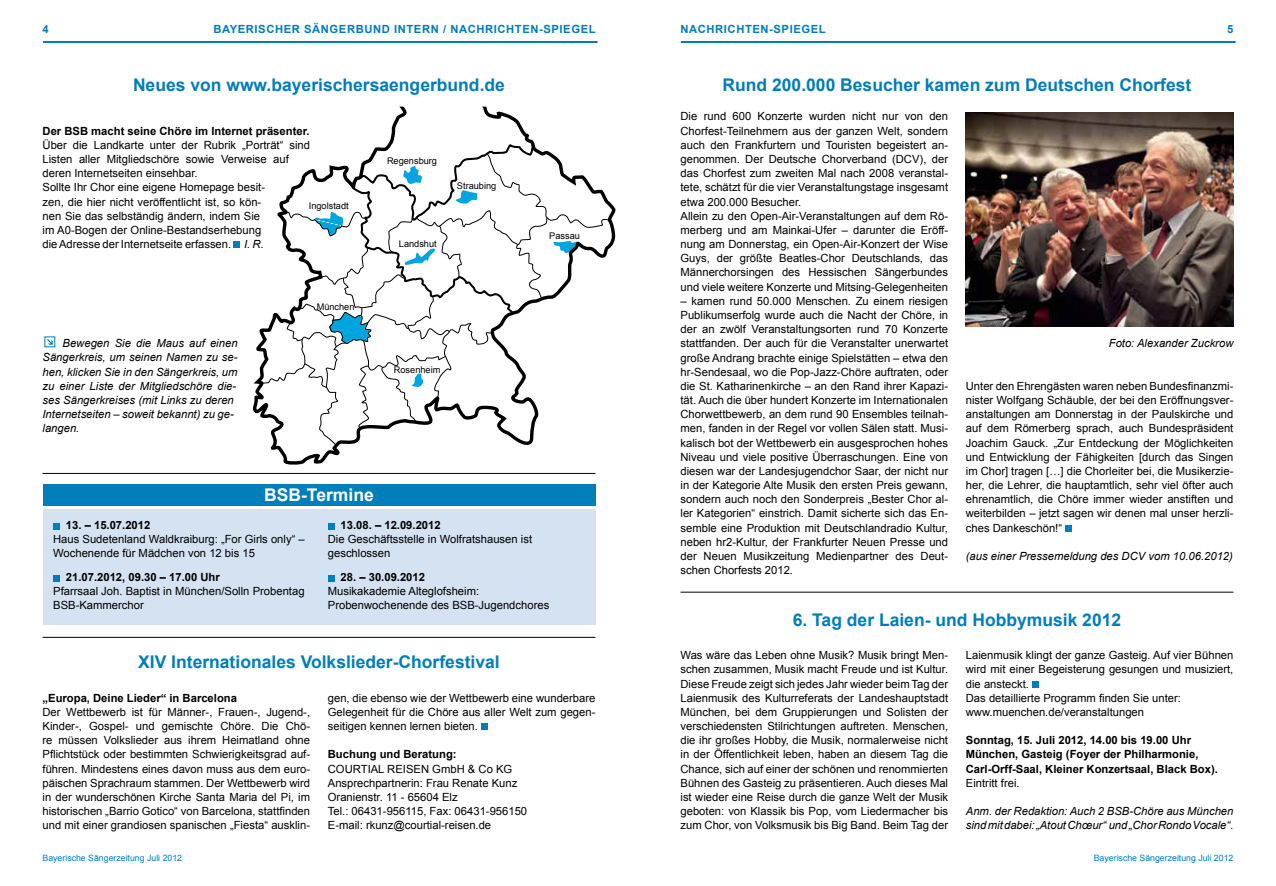
<style>
.page{position:relative;width:1276px;height:886px;background:#fff}
.page>*{position:absolute;margin:0;border:0;box-sizing:border-box;transform-origin:0 0}
.t1{font:700 17.5px "Arial";color:#007eb9}
.t2{font:700 17.5px "Arial";color:#fff}
.t3{font:11.25px/14.1px "Arial";color:#000}
.t4{font:italic 11.25px/14.1px "Arial";color:#000}
.t5{font:700 11.25px/14.1px "Arial";color:#000}
.t6{font:700 11.25px "Arial";letter-spacing:.05em;color:#007eb9}
.t7{font:9.12px "Arial";color:#000}
.t8{font:8.75px "Arial";color:#007eb9}
.s1{font-style:italic}
</style>
<div class="page">
<hr style="left:44px;top:41px;width:553px;height:2px;background:#007eb9">
<hr style="left:682px;top:41px;width:552px;height:2px;background:#007eb9">
<svg style="left:1065px;top:525px;width:6px;height:6px"></svg>
<div style="left:481px;top:723px;width:6px;height:7px;background:#007eb9"></div>
<img style="left:966px;top:112px;width:267px;height:215px">
<svg style="left:1032px;top:681px;width:6px;height:6px"></svg>
<hr style="left:43px;top:637px;width:552px;height:1px;background:#000">
<hr style="left:43px;top:473px;width:552px;height:1px;background:#000">
<hr style="left:680px;top:592px;width:553px;height:1px;background:#000">
<div style="left:43px;top:485px;width:552px;height:21px;background:#007eb9"></div>
<div style="left:43px;top:509px;width:552px;height:115px;background:#d4e2f2"></div>
<div style="left:53px;top:523px;width:7px;height:6px;background:#007eb9"></div>
<div style="left:53px;top:575px;width:7px;height:6px;background:#007eb9"></div>
<svg style="left:328px;top:523px;width:6px;height:6px"></svg>
<svg style="left:328px;top:575px;width:6px;height:6px"></svg>
<div style="left:233px;top:242px;width:7px;height:6px;background:#007eb9"></div>
<svg style="left:253px;top:107px;width:363px;height:358px"></svg>
<svg style="left:261px;top:123px;width:349px;height:323px"></svg>
<svg style="left:47px;top:339px;width:6px;height:6px"></svg>
<p class="t6" style="left:43px;top:22px;width:8px">4</p>
<p class="t6" style="left:213px;top:22px;width:384px">BAYERISCHER SÄNGERBUND INTERN / NACHRICHTEN-SPIEGEL</p>
<p class="t6" style="left:680px;top:22px;width:147px">NACHRICHTEN-SPIEGEL</p>
<p class="t6" style="left:1227px;top:22px;width:8px">5</p>
<h1 class="t1" style="left:133px;top:73px;width:373px">Neues von www.bayerischersaengerbund.de</h1>
<p class="t5" style="left:43px;top:124px;width:268px">Der BSB macht seine Chöre im Internet präsenter.</p>
<p class="t3" style="left:43px;top:138px;width:269px">Über die Landkarte unter der Rubrik „Porträt“ sind Listen aller Mitgliedschöre sowie Verweise auf deren Internetseiten einsehbar.<br>Sollte Ihr Chor eine eigene Homepage besit-<br>zen, die hier nicht veröffentlicht ist, so kön-<br>nen Sie das selbständig ändern, indem Sie<br>im A0-Bogen der Online-Bestandserhebung<br>die Adresse der Internetseite erfassen. <span class="s1">I. R.</span></p>
<p class="t7" style="left:309px;top:200px;width:41px">Ingolstadt</p>
<p class="t7" style="left:387px;top:154px;width:52px">Regensburg</p>
<p class="t7" style="left:399px;top:238px;width:39px">Landshut</p>
<p class="t7" style="left:457px;top:179px;width:41px">Straubing</p>
<p class="t4" style="left:43px;top:336px;width:197px;text-indent:20px">Bewegen Sie die Maus auf einen<br>Sängerkreis, um seinen Namen zu se&shy;hen, klicken Sie in den Sängerkreis, um zu einer Liste der Mitgliedschöre die&shy;ses Sängerkreises (mit Links zu deren<br>Internetseiten – soweit bekannt) zu ge&shy;langen.</p>
<p class="t7" style="left:317px;top:301px;width:39px">München</p>
<p class="t7" style="left:394px;top:364px;width:48px">Rosenheim</p>
<h1 class="t2" style="left:264px;top:483px;width:111px">BSB-Termine</h1>
<p class="t7" style="left:549px;top:230px;width:32px">Passau</p>
<p class="t5" style="left:66px;top:519px;width:86px">13. – 15.07.2012</p>
<p class="t3" style="left:53px;top:532px;width:253px;line-height:13.8px">Haus Sudetenland Waldkraiburg: „For Girls only“ –<br>Wochenende für Mädchen von 12 bis 15</p>
<p class="t5" style="left:66px;top:571px;width:155px">21.07.2012, 09.30 – 17.00 Uhr</p>
<p class="t3" style="left:53px;top:584px;width:253px;line-height:13.8px">Pfarrsaal Joh. Baptist in München/Solln Probentag<br>BSB-Kammerchor</p>
<p class="t5" style="left:341px;top:519px;width:102px">13.08. – 12.09.2012</p>
<p class="t3" style="left:328px;top:532px;width:206px;line-height:13.8px">Die Geschäftsstelle in Wolfratshausen ist geschlossen</p>
<p class="t5" style="left:341px;top:571px;width:86px">28. – 30.09.2012</p>
<p class="t3" style="left:328px;top:584px;width:223px;line-height:13.8px">Musikakademie Alteglofsheim:<br>Probenwochenende des BSB-Jugendchores</p>
<h1 class="t1" style="left:138px;top:650px;width:363px">XIV Internationales Volkslieder-Chorfestival</h1>
<p class="t5" style="left:43px;top:691px;width:196px">„Europa, Deine Lieder“ in Barcelona</p>
<p class="t3" style="left:43px;top:705px;width:269px;text-align:justify">Der Wettbewerb ist für Männer-, Frauen-, Jugend-, Kinder-, Gospel- und gemischte Chöre. Die Chö&shy;re müssen Volkslieder aus ihrem Heimatland ohne Pflichtstück oder bestimmten Schwierigkeitsgrad auf&shy;führen. Mindestens eines davon muss aus dem euro&shy;päischen Sprachraum stammen. Der Wettbewerb wird in der wunderschönen Kirche Santa Maria del Pi, im historischen „Barrio Gotico“ von Barcelona, stattfinden und mit einer grandiosen spanischen „Fiesta“ ausklin-</p>
<p class="t3" style="left:328px;top:691px;width:269px;text-align:justify">gen, die ebenso wie der Wettbewerb eine wunderbare Gelegenheit für die Chöre aus aller Welt zum gegen&shy;seitigen kennen lernen bieten.</p>
<p class="t5" style="left:328px;top:748px;width:130px">Buchung und Beratung:</p>
<p class="t3" style="left:328px;top:762px;width:201px">COURTIAL REISEN GmbH &amp; Co KG Ansprechpartnerin: Frau Renate Kunz Oranienstr. 11 - 65604 Elz<br>Tel.: 06431-956115, Fax: 06431-956150<br>E-mail: rkunz@courtial-reisen.de</p>
<h1 class="t1" style="left:722px;top:73px;width:470px">Rund 200.000 Besucher kamen zum Deutschen Chorfest</h1>
<p class="t3" style="left:680px;top:110px;width:269px">Die rund 600 Konzerte wurden nicht nur von den Chorfest-Teilnehmern aus der ganzen Welt, sondern auch den Frankfurtern und Touristen begeistert an&shy;genommen. Der Deutsche Chorverband (DCV), der das Chorfest zum zweiten Mal nach 2008 veranstal&shy;tete, schätzt für die vier Veranstaltungstage insgesamt etwa 200.000 Besucher.<br>Allein zu den Open-Air-Veranstaltungen auf dem Rö&shy;merberg und am Mainkai-Ufer – darunter die Eröff&shy;nung am Donnerstag, ein Open-Air-Konzert der Wise Guys, der größte Beatles-Chor Deutschlands, das Männerchorsingen des Hessischen Sängerbundes und viele weitere Konzerte und Mitsing-Gelegenheiten</p>
<p class="t3" style="left:680px;top:294px;width:269px;text-align:justify">– kamen rund 50.000 Menschen. Zu einem riesigen Publikumserfolg wurde auch die Nacht der Chöre, in der an zwölf Veranstaltungsorten rund 70 Konzerte stattfanden. Der auch für die Veranstalter unerwartet große Andrang brachte einige Spielstätten – etwa den hr-Sendesaal, wo die Pop-Jazz-Chöre auftraten, oder die St. Katharinenkirche – an den Rand ihrer Kapazi&shy;tät. Auch die über hundert Konzerte im Internationalen Chorwettbewerb, an dem rund 90 Ensembles teilnah&shy;men, fanden in der Regel vor vollen Sälen statt. Musi&shy;kalisch bot der Wettbewerb ein ausgesprochen hohes Niveau und viele positive Überraschungen. Eine von diesen war der Landesjugendchor Saar, der nicht nur in der Kategorie Alte Musik den ersten Preis gewann, sondern auch noch den Sonderpreis „Bester Chor al&shy;ler Kategorien“ einstrich. Damit sicherte sich das En&shy;semble eine Produktion mit Deutschlandradio Kultur, neben hr2-Kultur, der Frankfurter Neuen Presse und der Neuen Musikzeitung Medienpartner des Deut&shy;schen Chorfests 2012.</p>
<p class="t4" style="left:1108px;top:336px;width:126px">Foto: Alexander Zuckrow</p>
<p class="t3" style="left:966px;top:379px;width:269px;text-align:justify">Unter den Ehrengästen waren neben Bundesfinanzmi&shy;nister Wolfgang Schäuble, der bei den Eröffnungsver&shy;anstaltungen am Donnerstag in der Paulskirche und auf dem Römerberg sprach, auch Bundespräsident Joachim Gauck. „Zur Entdeckung der Möglichkeiten und Entwicklung der Fähigkeiten [durch das Singen im Chor] tragen […] die Chorleiter bei, die Musikerzie&shy;her, die Lehrer, die hauptamtlich, sehr viel öfter auch ehrenamtlich, die Chöre immer wieder anstiften und weiterbilden – jetzt sagen wir denen mal unser herzli&shy;ches Dankeschön!“</p>
<p class="t4" style="left:966px;top:549px;width:268px">(aus einer Pressemeldung des DCV vom 10.06.2012)</p>
<h1 class="t1" style="left:793px;top:608px;width:330px">6. Tag der Laien- und Hobbymusik 2012</h1>
<p class="t3" style="left:680px;top:648px;width:269px;text-align:justify">Was wäre das Leben ohne Musik? Musik bringt Men&shy;schen zusammen, Musik macht Freude und ist Kultur.<br>Diese Freude zeigt sich jedes Jahr wieder beim Tag der Laienmusik des Kulturreferats der Landeshauptstadt München, bei dem Gruppierungen und Solisten der verschiedensten Stilrichtungen auftreten. Menschen, die ihr großes Hobby, die Musik, normalerweise nicht in der Öffentlichkeit leben, haben an diesem Tag die Chance, sich auf einer der schönen und renommierten Bühnen des Gasteig zu präsentieren. Auch dieses Mal ist wieder eine Reise durch die ganze Welt der Musik geboten: von Klassik bis Pop, vom Liedermacher bis zum Chor, von Volksmusik bis Big Band. Beim Tag der</p>
<p class="t3" style="left:966px;top:648px;width:269px">Laienmusik klingt der ganze Gasteig. Auf vier Bühnen wird mit einer Begeisterung gesungen und musiziert, die ansteckt.<br>Das detaillierte Programm finden Sie unter: www.muenchen.de/veranstaltungen</p>
<p class="t5" style="left:966px;top:733px;width:253px">Sonntag, 15. Juli 2012, 14.00 bis 19.00 Uhr<br>München, Gasteig (Foyer der Philharmonie,<br>Carl-Orff-Saal, Kleiner Konzertsaal, Black Box).</p>
<p class="t3" style="left:966px;top:776px;width:55px">Eintritt frei.</p>
<p class="t4" style="left:966px;top:804px;width:269px">Anm. der Redaktion: Auch 2 BSB-Chöre aus München sind mit dabei: „Atout Chœur“ und „Chor Rondo Vocale“.</p>
<p class="t8" style="left:43px;top:852px;width:141px">Bayerische Sängerzeitung Juli 2012</p>
<p class="t8" style="left:1093px;top:852px;width:141px">Bayerische Sängerzeitung Juli 2012</p>
</div>
